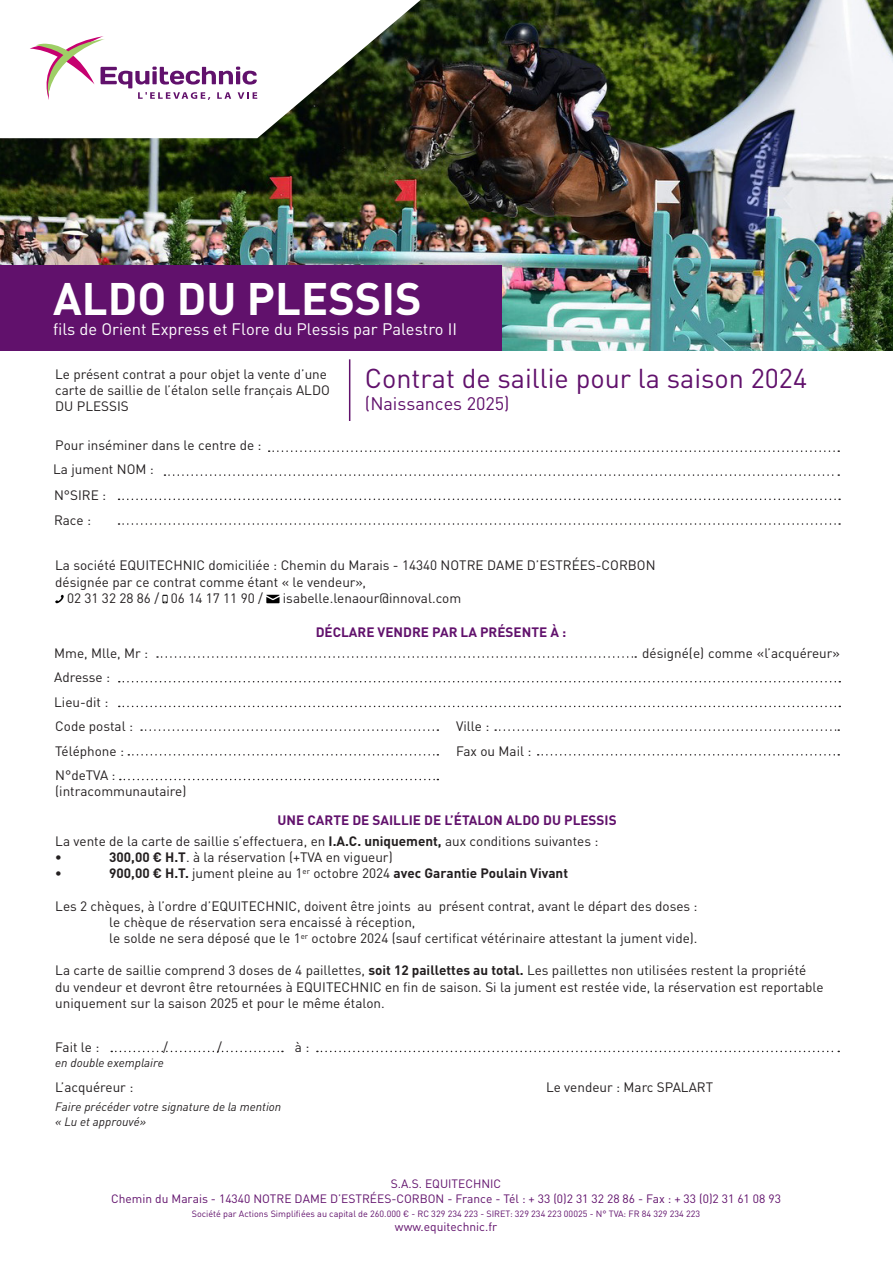
<style>
.page{position:relative;width:893px;height:1263px;background:#fff}
.page>*{position:absolute;margin:0;border:0;box-sizing:border-box;transform-origin:0 0}
.t1{font:700 45px "FFDIN Pro";color:#fff}
.t2{font:27px "FFDIN Pro";color:#61116c}
.t3{font:18px "FFDIN Pro";color:#61116c}
.t4{font:16.5px "FFDIN Pro";color:#fff}
.t5{font:13.5px/16.2px "FFDIN Pro";color:#231f20}
.t6{font:700 13.5px "FFDIN Pro";color:#231f20}
.t7{font:700 13.5px "FFDIN Pro";color:#61116c}
.t8{font:12px/14.4px "FFDIN Pro";color:#61116c;text-align:center}
.t9{font:italic 12px/14.4px "FFDIN Pro";color:#231f20}
.t10{font:9px "FFDIN Pro";color:#61116c}
.s1{font-weight:700;color:#61116c}
.s2{font-weight:700}
.s3{font-weight:400}
</style>
<div class="page">
<img style="left:0;top:0;width:893px;height:351px">
<svg style="left:0;top:0;width:421px;height:138px"></svg>
<svg style="left:30px;top:36px;width:227px;height:64px"></svg>
<div style="left:0;top:266px;width:502px;height:85px;background:#61116c"></div>
<svg style="left:55px;top:594px;width:9px;height:10px"></svg>
<svg style="left:162px;top:595px;width:6px;height:8px"></svg>
<svg style="left:266px;top:595px;width:14px;height:8px"></svg>
<svg style="left:141px;top:729px;width:297px;height:2px"></svg>
<svg style="left:128px;top:754px;width:310px;height:1px"></svg>
<svg style="left:120px;top:779px;width:318px;height:1px"></svg>
<svg style="left:495px;top:729px;width:344px;height:2px"></svg>
<svg style="left:538px;top:754px;width:301px;height:1px"></svg>
<svg style="left:111px;top:1051px;width:172px;height:1px"></svg>
<svg style="left:269px;top:450px;width:570px;height:2px"></svg>
<hr style="left:349px;top:359px;width:1px;height:62px;background:#61116c">
<svg style="left:164px;top:474px;width:675px;height:2px"></svg>
<svg style="left:157px;top:656px;width:479px;height:2px"></svg>
<svg style="left:119px;top:681px;width:721px;height:1px"></svg>
<svg style="left:119px;top:706px;width:721px;height:1px"></svg>
<svg style="left:317px;top:1051px;width:522px;height:1px"></svg>
<svg style="left:119px;top:498px;width:721px;height:2px"></svg>
<svg style="left:119px;top:523px;width:721px;height:2px"></svg>
<h1 class="t1" style="left:53px;top:261px;width:370px">ALDO DU PLESSIS</h1>
<p class="t4" style="left:53px;top:316px;width:405px">fils de Orient Express et Flore du Plessis par Palestro II</p>
<p class="t5" style="left:55px;top:365px;width:276px">Le présent contrat a pour objet la vente d’une carte de saillie de l’étalon selle français ALDO<br>DU PLESSIS</p>
<p class="t5" style="left:55px;top:436px;width:208px">Pour inséminer dans le centre de :</p>
<p class="t5" style="left:53px;top:460px;width:102px">La jument NOM :</p>
<p class="t5" style="left:54px;top:481px;width:54px;line-height:24.8px">N°SIRE :<br>Race :</p>
<h2 class="t2" style="left:365px;top:357px;width:444px">Contrat de saillie pour la saison 2024</h2>
<h3 class="t3" style="left:365px;top:389px;width:146px">(Naissances 2025)</h3>
<p class="t5" style="left:55px;top:556px;width:602px">La société EQUITECHNIC domiciliée : Chemin du Marais - 14340 NOTRE DAME D’ESTRÉES-CORBON</p>
<p class="t5" style="left:55px;top:573px;width:312px">désignée par ce contrat comme étant « le vendeur»,</p>
<p class="t5" style="left:67px;top:589px;width:197px">02 31 32 28 86 / 06 14 17 11 90 /</p>
<p class="t5" style="left:283px;top:589px;width:180px">isabelle.lenaour@innoval.com</p>
<p class="t7" style="left:316px;top:621px;width:252px">DÉCLARE VENDRE PAR LA PRÉSENTE À :</p>
<p class="t5" style="left:54px;top:643px;width:96px">Mme, Mlle, Mr :</p>
<p class="t5" style="left:642px;top:643px;width:199px">désigné(e) comme «l’acquéreur»</p>
<p class="t5" style="left:54px;top:664px;width:57px;line-height:24.8px">Adresse :<br>Lieu-dit :</p>
<p class="t5" style="left:55px;top:712px;width:79px;line-height:24.8px">Code postal :<br>Téléphone :<br>N°deTVA :</p>
<p class="t5" style="left:55px;top:782px;width:133px">(intracommunautaire)</p>
<p class="t5" style="left:456px;top:712px;width:77px;line-height:24.8px">Ville :<br>Fax ou Mail :</p>
<p class="t5" style="left:55px;top:809px;width:563px;line-height:20.4px;text-indent:222px"><span class="s1">UNE CARTE DE SAILLIE DE L’ÉTALON ALDO DU PLESSIS<br></span>La vente de la carte de saillie s’effectuera, en <span class="s2">I.A.C. uniquement,</span> aux conditions suivantes :</p>
<p class="t6" style="left:55px;top:846px;width:8px">•</p>
<p class="t5" style="left:109px;top:848px;width:285px"><span class="s2">300,00 € H.T</span>. à la réservation (+TVA en vigueur)</p>
<p class="t6" style="left:55px;top:862px;width:8px">•</p>
<p class="t6" style="left:109px;top:862px;width:460px">900,00 € H.T. <span class="s3">jument pleine au 1</span><sup>er</sup> <span class="s3">octobre 2024</span> avec Garantie Poulain Vivant</p>
<p class="t5" style="left:109px;top:896px;width:590px;text-indent:-54px">Les 2 chèques, à l’ordre d’EQUITECHNIC, doivent être joints au présent contrat, avant le départ des doses : le chèque de réservation sera encaissé à réception,<br>le solde ne sera déposé que le 1<sup>er</sup> octobre 2024 (sauf certificat vétérinaire attestant la jument vide).</p>
<p class="t5" style="left:55px;top:961px;width:770px">La carte de saillie comprend 3 doses de 4 paillettes, <span class="s2">soit 12 paillettes au total.</span> Les paillettes non utilisées restent la propriété du vendeur et devront être retournées à EQUITECHNIC en fin de saison. Si la jument est restée vide, la réservation est reportable uniquement sur la saison 2025 et pour le même étalon.</p>
<p class="t5" style="left:55px;top:1038px;width:46px">Fait le :</p>
<p class="t5" style="left:163px;top:1038px;width:6px">/</p>
<p class="t5" style="left:217px;top:1038px;width:6px">/</p>
<p class="t9" style="left:55px;top:1054px;width:110px">en double exemplaire</p>
<p class="t5" style="left:55px;top:1077px;width:80px">L’acquéreur :</p>
<p class="t5" style="left:546px;top:1077px;width:169px">Le vendeur : Marc SPALART</p>
<p class="t9" style="left:55px;top:1099px;width:228px">Faire précéder votre signature de la mention « Lu et approuvé»</p>
<p class="t5" style="left:295px;top:1038px;width:16px">à :</p>
<p class="t8" style="left:111px;top:1175px;width:671px">S.A.S. EQUITECHNIC<br>Chemin du Marais - 14340 NOTRE DAME D’ESTRÉES-CORBON - France - Tél : + 33 (0)2 31 32 28 86 - Fax : + 33 (0)2 31 61 08 93</p>
<p class="t10" style="left:192px;top:1206px;width:510px">Société par Actions Simplifiées au capital de 260.000 € - RC 329 234 223 - SIRET: 329 234 223 00025 - N° TVA: FR 84 329 234 223</p>
<p class="t8" style="left:395px;top:1218px;width:104px">www.equitechnic.fr</p>
</div>
